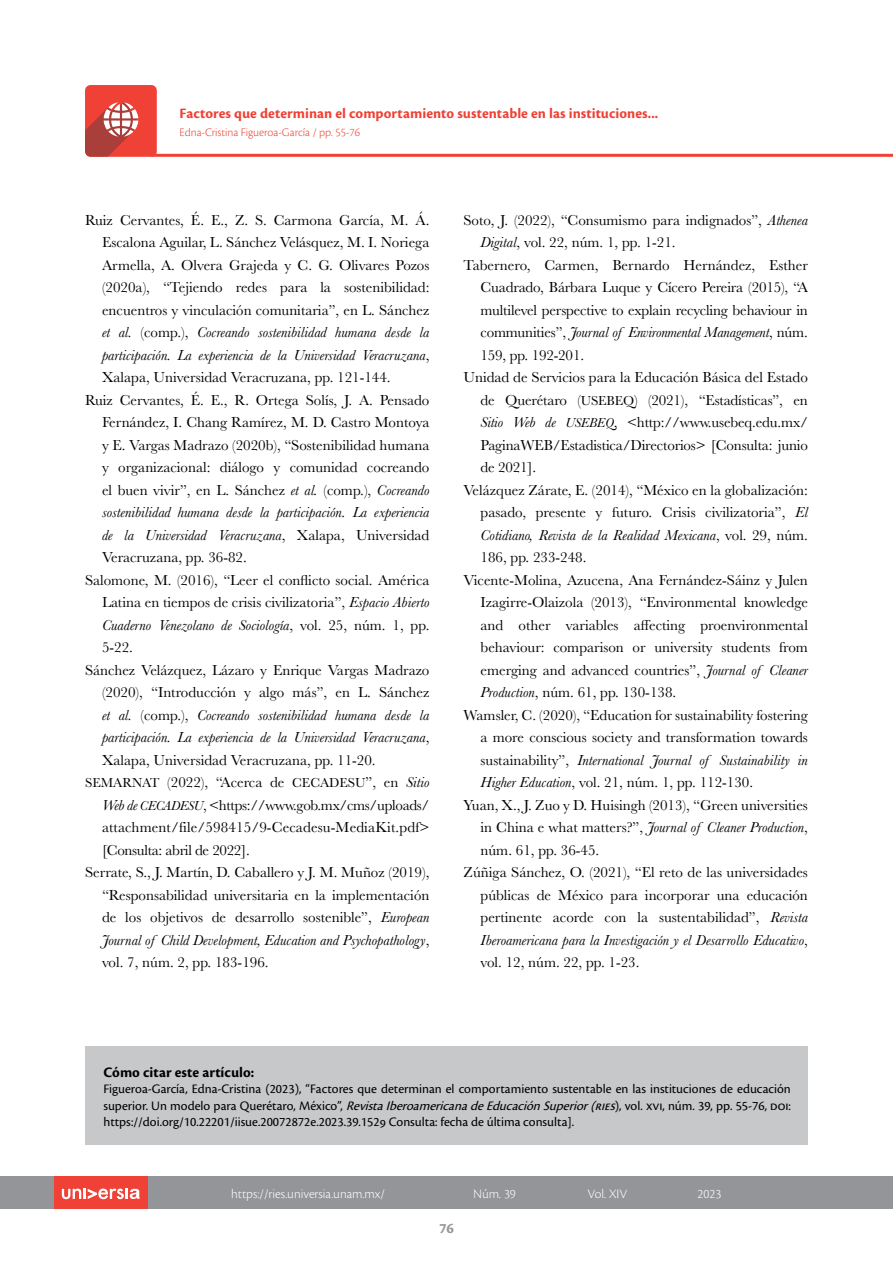
<style>
.page{position:relative;width:893px;height:1263px;background:#fff}
.page>*{position:absolute;margin:0;border:0;box-sizing:border-box;transform-origin:0 0}
.t1{font:15px "Baskerville";color:#000}
.t2{font:italic 15px "Baskerville";color:#000}
.t3{font:700 15px "Cronos Pro";letter-spacing:.005em;color:#ef4135}
.t4{font:15px "Baskerville";letter-spacing:-.02em;color:#000}
.t5{font:700 15px "Cronos Pro";letter-spacing:.005em;color:#000}
.t6{font:700 15px "Cronos Pro";color:#939598}
.t7{font:13.5px/16.5px "Cronos Pro";color:#000;text-align:justify}
.t8{font:300 13.5px "Cronos Pro";color:#fff}
.t9{font:300 12px "Cronos Pro";letter-spacing:-.005em;color:#ef4135}
.s1{font-style:normal}
.s2{font-style:italic}
.s3{font-family:"Baskerville SC900";font-size:13.5px}
.s4{font-family:"Baskerville Italic SC900";font-size:13.5px}
</style>
<div class="page">
<div style="left:85px;top:85px;width:72px;height:72px;background:#ef4136;border-radius:5px"></div>
<svg style="left:85px;top:102px;width:53px;height:55px"></svg>
<hr style="left:151px;top:154px;width:742px;height:3px;background:#ef4135">
<div style="left:0;top:1177px;width:893px;height:32px;background:#939598"></div>
<div style="left:54px;top:1177px;width:94px;height:32px;background:#ef4135"></div>
<svg style="left:62px;top:1188px;width:78px;height:11px"></svg>
<div style="left:85px;top:1046px;width:723px;height:98px;background:#c7c8ca"></div>
<p class="t3" style="left:180px;top:104px;width:480px">Factores que determinan el comportamiento sustentable en las instituciones...</p>
<p class="t9" style="left:180px;top:125px;width:182px">Edna-Cristina Figueroa-García / pp. 55-76</p>
<p class="t1" style="left:85px;top:210px;width:346px">Ruiz Cervantes, É. E., Z. S. Carmona García, M. Á.</p>
<p class="t1" style="left:102px;top:233px;width:329px">Escalona Aguilar, L. Sánchez Velásquez, M. I. Noriega</p>
<p class="t1" style="left:102px;top:255px;width:329px">Armella, A. Olvera Grajeda y C. G. Olivares Pozos</p>
<p class="t1" style="left:102px;top:278px;width:329px">(2020a), “Tejiendo redes para la sostenibilidad:</p>
<p class="t1" style="left:102px;top:300px;width:329px">encuentros y vinculación comunitaria”, en L. Sánchez</p>
<p class="t2" style="left:102px;top:322px;width:329px">et al. <span class="s1">(comp.),</span> Cocreando sostenibilidad humana desde la</p>
<p class="t2" style="left:102px;top:345px;width:329px">participación. La experiencia de la Universidad Veracruzana<span class="s1">,</span></p>
<p class="t1" style="left:102px;top:368px;width:290px">Xalapa, Universidad Veracruzana, pp. 121-144.</p>
<p class="t1" style="left:85px;top:390px;width:346px">Ruiz Cervantes, É. E., R. Ortega Solís, J. A. Pensado</p>
<p class="t1" style="left:102px;top:413px;width:329px">Fernández, I. Chang Ramírez, M. D. Castro Montoya</p>
<p class="t1" style="left:102px;top:435px;width:329px">y E. Vargas Madrazo (2020b), “Sostenibilidad humana</p>
<p class="t1" style="left:102px;top:458px;width:329px">y organizacional: diálogo y comunidad cocreando</p>
<p class="t1" style="left:102px;top:480px;width:329px">el buen vivir”, en L. Sánchez <span class="s2">et al.</span> (comp.), <span class="s2">Cocreando</span></p>
<p class="t2" style="left:102px;top:502px;width:329px">sostenibilidad humana desde la participación. La experiencia</p>
<p class="t2" style="left:102px;top:525px;width:329px">de la Universidad Veracruzana<span class="s1">, Xalapa, Universidad</span></p>
<p class="t1" style="left:102px;top:548px;width:146px">Veracruzana, pp. 36-82.</p>
<p class="t1" style="left:85px;top:570px;width:346px">Salomone, M. (2016), “Leer el conflicto social. América</p>
<p class="t1" style="left:102px;top:593px;width:329px">Latina en tiempos de crisis civilizatoria”, <span class="s2">Espacio Abierto</span></p>
<p class="t2" style="left:102px;top:615px;width:329px">Cuaderno Venezolano de Sociología<span class="s1">, vol. 25, núm. 1, pp.</span></p>
<p class="t1" style="left:102px;top:638px;width:32px">5-22.</p>
<p class="t1" style="left:85px;top:660px;width:346px">Sánchez Velázquez, Lázaro y Enrique Vargas Madrazo</p>
<p class="t1" style="left:102px;top:683px;width:329px">(2020), “Introducción y algo más”, en L. Sánchez</p>
<p class="t2" style="left:102px;top:705px;width:329px">et al. <span class="s1">(comp.),</span> Cocreando sostenibilidad humana desde la</p>
<p class="t2" style="left:102px;top:727px;width:329px">participación. La experiencia de la Universidad Veracruzana<span class="s1">,</span></p>
<p class="t1" style="left:102px;top:750px;width:275px">Xalapa, Universidad Veracruzana, pp. 11-20.</p>
<p class="t1" style="left:85px;top:773px;width:346px"><span class="s3">SEMARNAT</span> (2022), “Acerca de <span class="s3">CECADESU</span>”, en <span class="s2">Sitio</span></p>
<p class="t4" style="left:102px;top:795px;width:329px"><span class="s2">Web de</span> <span class="s4">CECADESU</span>, &lt;https://www.gob.mx/cms/uploads/</p>
<p class="t1" style="left:102px;top:818px;width:329px">attachment/file/598415/9-Cecadesu-MediaKit.pdf&gt;</p>
<p class="t4" style="left:102px;top:840px;width:149px">[Consulta: abril de 2022].</p>
<p class="t1" style="left:85px;top:863px;width:346px">Serrate, S., J. Martín, D. Caballero y J. M. Muñoz (2019),</p>
<p class="t1" style="left:102px;top:885px;width:329px">“Responsabilidad universitaria en la implementación</p>
<p class="t1" style="left:102px;top:908px;width:329px">de los objetivos de desarrollo sostenible”, <span class="s2">European</span></p>
<p class="t2" style="left:102px;top:930px;width:329px">Journal of Child Development, Education and Psychopathology<span class="s1">,</span></p>
<p class="t1" style="left:102px;top:953px;width:168px">vol. 7, núm. 2, pp. 183-196.</p>
<p class="t1" style="left:463px;top:210px;width:346px">Soto, J. (2022), “Consumismo para indignados”, <span class="s2">Athenea</span></p>
<p class="t1" style="left:480px;top:233px;width:197px"><span class="s2">Digital</span>, vol. 22, núm. 1, pp. 1-21.</p>
<p class="t1" style="left:463px;top:255px;width:346px">Tabernero, Carmen, Bernardo Hernández, Esther</p>
<p class="t1" style="left:480px;top:278px;width:329px">Cuadrado, Bárbara Luque y Cícero Pereira (2015), “A</p>
<p class="t1" style="left:480px;top:300px;width:329px">multilevel perspective to explain recycling behaviour in</p>
<p class="t2" style="left:480px;top:322px;width:329px"><span class="s1">communities”,</span> Journal of Environmental Management<span class="s1">, núm.</span></p>
<p class="t1" style="left:480px;top:345px;width:105px">159, pp. 192-201.</p>
<p class="t1" style="left:463px;top:368px;width:346px">Unidad de Servicios para la Educación Básica del Estado</p>
<p class="t1" style="left:480px;top:390px;width:329px">de Querétaro (<span class="s3">USEBEQ</span>) (2021), “Estadísticas”, en</p>
<p class="t1" style="left:480px;top:413px;width:329px"><span class="s2">Sitio Web de</span> <span class="s4">USEBEQ</span>, &lt;http://www.usebeq.edu.mx/</p>
<p class="t1" style="left:480px;top:435px;width:329px">PaginaWEB/Estadistica/Directorios&gt; [Consulta: junio</p>
<p class="t1" style="left:480px;top:458px;width:57px">de 2021].</p>
<p class="t1" style="left:463px;top:480px;width:346px">Velázquez Zárate, E. (2014), “México en la globalización:</p>
<p class="t1" style="left:480px;top:503px;width:329px">pasado, presente y futuro. Crisis civilizatoria”, <span class="s2">El</span></p>
<p class="t2" style="left:480px;top:525px;width:329px">Cotidiano, Revista de la Realidad Mexicana<span class="s1">, vol. 29, núm.</span></p>
<p class="t1" style="left:480px;top:548px;width:108px">186, pp. 233-248.</p>
<p class="t1" style="left:463px;top:570px;width:346px">Vicente-Molina, Azucena, Ana Fernández-Sáinz y Julen</p>
<p class="t1" style="left:480px;top:593px;width:329px">Izagirre-Olaizola (2013), “Environmental knowledge</p>
<p class="t1" style="left:480px;top:615px;width:329px">and other variables affecting proenvironmental</p>
<p class="t1" style="left:480px;top:638px;width:329px">behaviour: comparison or university students from</p>
<p class="t1" style="left:480px;top:660px;width:329px">emerging and advanced countries”, <span class="s2">Journal of Cleaner</span></p>
<p class="t1" style="left:480px;top:683px;width:197px"><span class="s2">Production</span>, núm. 61, pp. 130-138.</p>
<p class="t1" style="left:463px;top:705px;width:346px">Wamsler, C. (2020), “Education for sustainability fostering</p>
<p class="t1" style="left:480px;top:728px;width:329px">a more conscious society and transformation towards</p>
<p class="t2" style="left:480px;top:750px;width:329px"><span class="s1">sustainability”,</span> International Journal of Sustainability in</p>
<p class="t1" style="left:480px;top:773px;width:274px"><span class="s2">Higher Education</span>, vol. 21, núm. 1, pp. 112-130.</p>
<p class="t1" style="left:463px;top:795px;width:346px">Yuan, X., J. Zuo y D. Huisingh (2013), “Green universities</p>
<p class="t2" style="left:480px;top:817px;width:329px"><span class="s1">in China e what matters?”,</span> Journal of Cleaner Production<span class="s1">,</span></p>
<p class="t1" style="left:480px;top:840px;width:120px">núm. 61, pp. 36-45.</p>
<p class="t1" style="left:463px;top:863px;width:346px">Zúñiga Sánchez, O. (2021), “El reto de las universidades</p>
<p class="t1" style="left:480px;top:885px;width:329px">públicas de México para incorporar una educación</p>
<p class="t1" style="left:480px;top:908px;width:329px">pertinente acorde con la sustentabilidad”, <span class="s2">Revista</span></p>
<p class="t2" style="left:480px;top:930px;width:329px">Iberoamericana para la Investigación y el Desarrollo Educativo<span class="s1">,</span></p>
<p class="t1" style="left:480px;top:953px;width:161px">vol. 12, núm. 22, pp. 1-23.</p>
<p class="t5" style="left:103px;top:1064px;width:152px">Cómo citar este artículo:</p>
<p class="t7" style="left:103px;top:1081px;width:689px">Figueroa-García, Edna-Cristina (2023), “Factores que determinan el comportamiento sustentable en las instituciones de educación superior. Un modelo para Querétaro, México”, <span class="s2">RevistaIberoamericanadeEducaciónSuperior(ries</span>), vol. xvi, núm. 39, pp. 55-76, doi: https://doi.org/10.22201/iisue.20072872e.2023.39.1529 Consulta: fecha de última consulta].</p>
<p class="t8" style="left:231px;top:1186px;width:155px">https://ries.universia.unam.mx/</p>
<p class="t8" style="left:473px;top:1186px;width:44px">Núm. 39</p>
<p class="t8" style="left:587px;top:1186px;width:41px">Vol. XIV</p>
<p class="t8" style="left:698px;top:1186px;width:25px">2023</p>
<p class="t6" style="left:439px;top:1220px;width:16px">76</p>
</div>
